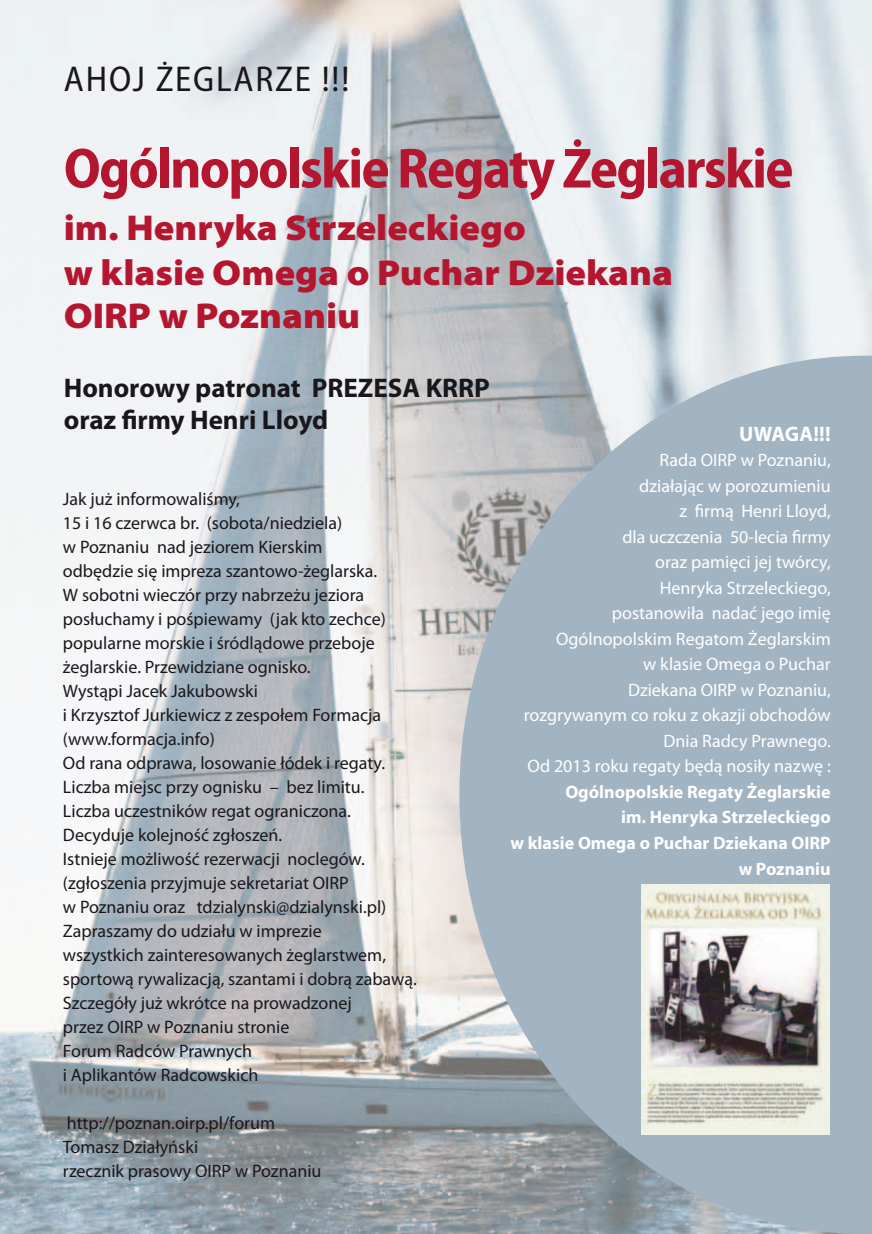
<style>
.page{position:relative;width:872px;height:1234px;background:#fff}
.page>*{position:absolute;margin:0;border:0;box-sizing:border-box;transform-origin:0 0}
.t1{font:700 semi-condensed 57px "Myriad Pro";letter-spacing:-.03em;color:#b4162f}
.t2{font:900 semi-expanded 36px/44.1px "Myriad Pro";color:#b4162f}
.t3{font:semi-condensed 36px "Myriad Pro";letter-spacing:.05em;color:#1a171c}
.t4{font:700 27px/32.4px "Myriad Pro";color:#1a171c}
.t5{font:700 21px "Myriad Pro";letter-spacing:-.005em;color:#fff}
.t6{font:18px/24px "Myriad Pro";color:#1a171c}
.t7{font:18px/25.5px "Myriad Pro";color:#fff;text-align:right}
.t8{font:700 18px/25.5px "Myriad Pro";color:#fff;text-align:right}
</style>
<div class="page">
<img style="left:0;top:0;width:872px;height:1233px">
<svg style="left:459px;top:355px;width:413px;height:878px;background:#a5b4bf"></svg>
<img style="left:641px;top:883px;width:188px;height:251px">
<h2 class="t3" style="left:64px;top:57px;width:287px">AHOJ ŻEGLARZE !!!</h2>
<h1 class="t1" style="left:64px;top:132px;width:731px">Ogólnopolskie Regaty Żeglarskie</h1>
<h2 class="t2" style="left:64px;top:206px;width:611px">im. Henryka Strzeleckiego<br>w klasie Omega o Puchar Dziekana<br>OIRP w Poznaniu</h2>
<h3 class="t4" style="left:64px;top:370px;width:428px">Honorowy patronat PREZESA KRRP oraz firmy Henri Lloyd</h3>
<p class="t6" style="left:63px;top:486px;width:355px">Jak już informowaliśmy,<br>15 i 16 czerwca br. (sobota/niedziela)<br>w Poznaniu nad jeziorem Kierskim<br>odbędzie się impreza szantowo-żeglarska.<br>W sobotni wieczór przy nabrzeżu jeziora posłuchamy i pośpiewamy (jak kto zechce) popularne morskie i śródlądowe przeboje żeglarskie. Przewidziane ognisko.<br>Wystąpi Jacek Jakubowski<br>i Krzysztof Jurkiewicz z zespołem Formacja (www.formacja.info)<br>Od rana odprawa, losowanie łódek i regaty.<br>Liczba miejsc przy ognisku – bez limitu.<br>Liczba uczestników regat ograniczona.<br>Decyduje kolejność zgłoszeń.<br>Istnieje możliwość rezerwacji noclegów. (zgłoszenia przyjmuje sekretariat OIRP<br>w Poznaniu oraz tdzialynski@dzialynski.pl)<br>Zapraszamy do udziału w imprezie<br>wszystkich zainteresowanych żeglarstwem, sportową rywalizacją, szantami i dobrą zabawą.<br>Szczegóły już wkrótce na prowadzonej<br>przez OIRP w Poznaniu stronie<br>Forum Radców Prawnych<br>i Aplikantów Radcowskich</p>
<p class="t6" style="left:63px;top:1110px;width:260px">http://poznan.oirp.pl/forum<br>Tomasz Działyński<br>rzecznik prasowy OIRP w Poznaniu</p>
<p class="t5" style="left:739px;top:419px;width:93px">UWAGA!!!</p>
<p class="t7" style="left:524px;top:447px;width:308px">Rada OIRP w Poznaniu,<br>działając w porozumieniu<br>z firmą Henri Lloyd,<br>dla uczczenia 50-lecia firmy<br>oraz pamięci jej twórcy,<br>Henryka Strzeleckiego,<br>postanowiła nadać jego imię<br>Ogólnopolskim Regatom Żeglarskim<br>w klasie Omega o Puchar<br>Dziekana OIRP w Poznaniu, rozgrywanym co roku z okazji obchodów<br>Dnia Radcy Prawnego.<br>Od 2013 roku regaty będą nosiły nazwę :</p>
<p class="t8" style="left:510px;top:778px;width:322px">Ogólnopolskie Regaty Żeglarskie<br>im. Henryka Strzeleckiego<br>w klasie Omega o Puchar Dziekana OIRP w Poznaniu</p>
</div>
